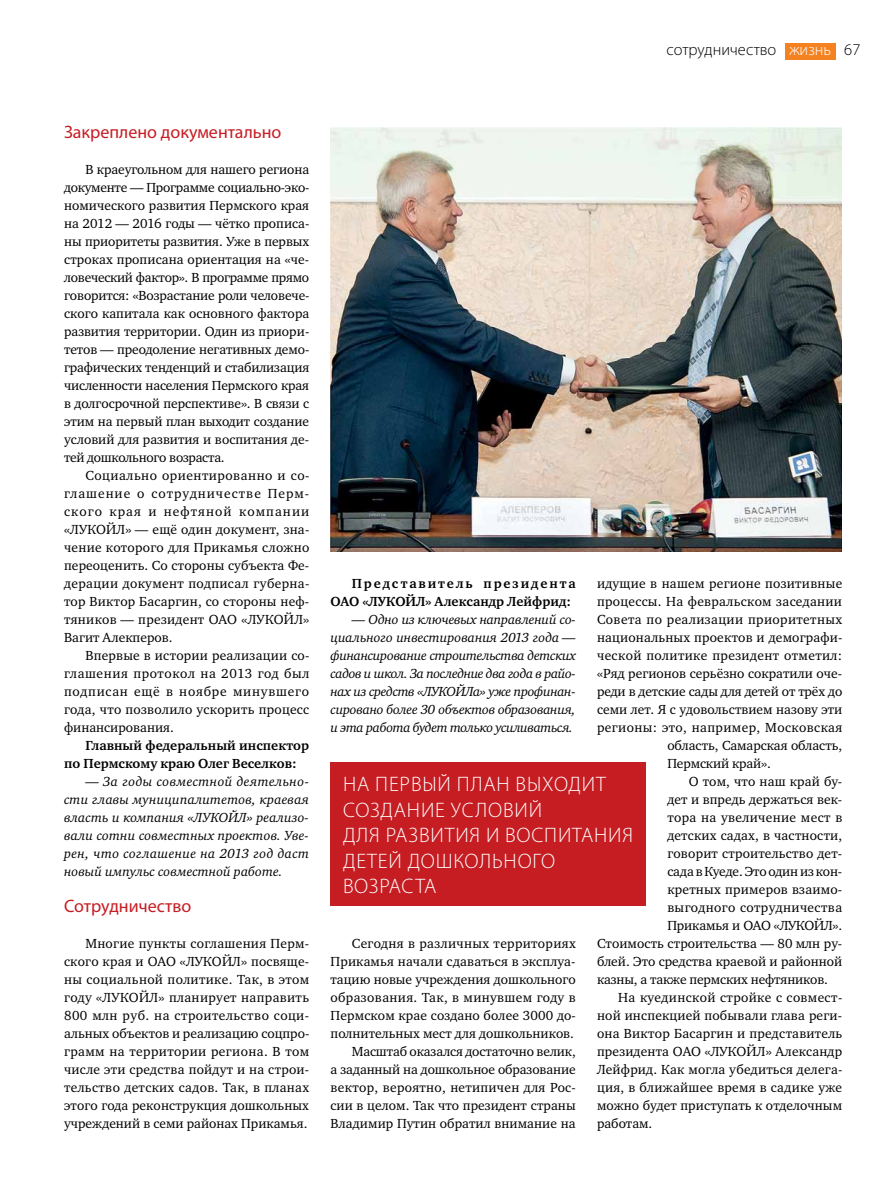
<style>
.page{position:relative;width:893px;height:1191px;background:#fff}
.page>*{position:absolute;margin:0;border:0;box-sizing:border-box;transform-origin:0 0}
.t1{font:300 21px/25.5px "Myriad Pro";letter-spacing:.135em;color:#fff}
.t2{font:18px "Myriad Pro";color:#c61d23}
.t3{font:300 16.5px "Myriad Pro";letter-spacing:-.005em;color:#000}
.t4{font:300 16.5px "Myriad Pro";color:#fff}
.t5{font:13.5px/18px "Charter ITC";letter-spacing:.01em;color:#000;text-align:justify}
.t6{font:italic 13.5px/18px "Charter ITC";letter-spacing:-.01em;color:#000;text-align:justify}
.t7{font:13.5px "Charter ITC";letter-spacing:-.01em;color:#000}
.t8{font:13.5px "Charter ITC";letter-spacing:.03em;color:#000}
.t9{font:700 13.5px/18px "Charter ITC";color:#000}
.t10{font:700 13.5px/18px "Charter ITC";letter-spacing:.095em;color:#000}
.s1{color:#000}
</style>
<div class="page">
<div style="left:785px;top:43px;width:50px;height:16px;background:#f58220"></div>
<img style="left:330px;top:128px;width:512px;height:424px">
<div style="left:330px;top:762px;width:316px;height:144px;background:#c61d23"></div>
<p class="t3" style="left:666px;top:40px;width:111px">сотрудничество</p>
<p class="t4" style="left:789px;top:40px;width:73px">жизнь <span class="s1">67</span></p>
<h2 class="t2" style="left:64px;top:121px;width:219px">Закреплено документально</h2>
<p class="t5" style="left:64px;top:160px;width:247px;text-indent:21px">В краеугольном для нашего региона документе — Программе социально-эко&shy;номического развития Пермского края на 2012 — 2016 годы — чётко прописа&shy;ны приоритеты развития. Уже в первых строках прописана ориентация на «че&shy;ловеческий фактор». В программе прямо говорится: «Возрастание роли человече&shy;ского капитала как основного фактора развития территории. Один из приори&shy;тетов — преодоление негативных демо&shy;графических тенденций и стабилизация численности населения Пермского края в долгосрочной перспективе». В связи с этим на первый план выходит создание условий для развития и воспитания де&shy;тей дошкольного возраста.</p>
<p class="t5" style="left:64px;top:466px;width:247px;text-indent:21px">Социально ориентированно и со&shy;глашение о сотрудничестве Перм&shy;ского края и нефтяной компании «ЛУКОЙЛ» — ещё один документ, зна&shy;чение которого для Прикамья сложно переоценить. Со стороны субъекта Фе&shy;дерации документ подписал губерна&shy;тор Виктор Басаргин, со стороны неф&shy;тяников — президент ОАО «ЛУКОЙЛ» Вагит Алекперов.</p>
<p class="t5" style="left:64px;top:646px;width:247px;text-indent:21px">Впервые в истории реализации со&shy;глашения протокол на 2013 год был подписан ещё в ноябре минувшего года, что позволило ускорить процесс финансирования.</p>
<p class="t9" style="left:64px;top:736px;width:246px;text-indent:21px">Главный федеральный инспектор по Пермскому краю Олег Веселков:</p>
<p class="t6" style="left:64px;top:772px;width:246px;text-indent:21px">— За годы совместной деятельно&shy;сти главы муниципалитетов, краевая власть и компания «ЛУКОЙЛ» реализо&shy;вали сотни совместных проектов. Уве&shy;рен, что соглашение на 2013 год даст новый импульс совместной работе.</p>
<h2 class="t2" style="left:64px;top:895px;width:129px">Сотрудничество</h2>
<p class="t5" style="left:64px;top:934px;width:247px;text-indent:21px">Многие пункты соглашения Перм&shy;ского края и ОАО «ЛУКОЙЛ» посвяще&shy;ны социальной политике. Так, в этом году «ЛУКОЙЛ» планирует направить 800 млн руб. на строительство соци&shy;альных объектов и реализацию соцпро&shy;грамм на территории региона. В том числе эти средства пойдут и на строи&shy;тельство детских садов. Так, в планах этого года реконструкция дошкольных учреждений в семи районах Прикамья.</p>
<p class="t10" style="left:331px;top:574px;width:247px;text-indent:21px">Представитель президента<br>ОАО «ЛУКОЙЛ» Александр Лейфрид:</p>
<p class="t6" style="left:331px;top:610px;width:247px;text-indent:21px">— Одно из ключевых направлений со&shy;циального инвестирования 2013 года — финансирование строительства детских садов и школ. За последние два года в райо&shy;нах из средств «ЛУКОЙЛа» уже профинан&shy;сировано более 30 объектов образования, и эта работа будет только усиливаться.</p>
<p class="t5" style="left:597px;top:574px;width:247px">идущие в нашем регионе позитивные</p>
<p class="t5" style="left:597px;top:592px;width:246px">процессы. На февральском заседании</p>
<p class="t5" style="left:597px;top:610px;width:247px">Совета по реализации приоритетных</p>
<p class="t5" style="left:597px;top:628px;width:247px">национальных проектов и демографи-</p>
<p class="t8" style="left:597px;top:646px;width:247px">ческой политике президент отметил:</p>
<p class="t5" style="left:597px;top:664px;width:247px">«Ряд регионов серьёзно сократили оче-</p>
<p class="t7" style="left:597px;top:682px;width:247px">реди в детские сады для детей от трёх до</p>
<p class="t5" style="left:597px;top:700px;width:247px">семи лет. Я с удовольствием назову эти</p>
<p class="t8" style="left:597px;top:718px;width:247px">регионы: это, например, Московская</p>
<p class="t5" style="left:667px;top:736px;width:176px">область, Самарская область,</p>
<p class="t7" style="left:667px;top:754px;width:105px">Пермский край».</p>
<p class="t5" style="left:689px;top:772px;width:155px">О том, что наш край бу-</p>
<p class="t5" style="left:667px;top:790px;width:176px">дет и впредь держаться век-</p>
<p class="t5" style="left:667px;top:808px;width:176px">тора на увеличение мест в</p>
<p class="t5" style="left:667px;top:826px;width:176px">детских садах, в частности,</p>
<p class="t5" style="left:667px;top:844px;width:176px">говорит строительство дет-</p>
<p class="t7" style="left:667px;top:862px;width:176px">сада в Куеде. Это один из кон-</p>
<p class="t5" style="left:667px;top:880px;width:176px">кретных примеров взаимо-</p>
<p class="t5" style="left:667px;top:898px;width:176px">выгодного сотрудничества</p>
<p class="t7" style="left:667px;top:916px;width:176px">Прикамья и ОАО «ЛУКОЙЛ».</p>
<p class="t5" style="left:597px;top:934px;width:247px">Стоимость строительства — 80 млн ру-</p>
<p class="t5" style="left:597px;top:952px;width:247px">блей. Это средства краевой и районной</p>
<p class="t7" style="left:597px;top:970px;width:232px">казны, а также пермских нефтяников.</p>
<p class="t5" style="left:618px;top:988px;width:226px">На куединской стройке с совмест-</p>
<p class="t5" style="left:597px;top:1006px;width:247px">ной инспекцией побывали глава реги-</p>
<p class="t5" style="left:597px;top:1024px;width:247px">она Виктор Басаргин и представитель</p>
<p class="t5" style="left:597px;top:1042px;width:247px">президента ОАО «ЛУКОЙЛ» Александр</p>
<p class="t5" style="left:597px;top:1060px;width:247px">Лейфрид. Как могла убедиться делега-</p>
<p class="t5" style="left:597px;top:1078px;width:247px">ция, в ближайшее время в садике уже</p>
<p class="t5" style="left:597px;top:1096px;width:247px">можно будет приступать к отделочным</p>
<p class="t5" style="left:597px;top:1114px;width:57px">работам.</p>
<h1 class="t1" style="left:343px;top:771px;width:213px">на первый план выходит созда</h1>
<h1 class="t1" style="left:407px;top:796px;width:95px">ние услови</h1>
<h1 class="t1" style="left:529px;top:796px;width:15px">й</h1>
<h1 class="t1" style="left:343px;top:822px;width:56px">для развития</h1>
<h1 class="t1" style="left:486px;top:822px;width:33px">и воспита</h1>
<h1 class="t1" style="left:594px;top:822px;width:26px">ния</h1>
<h1 class="t1" style="left:343px;top:847px;width:188px">детей дошкольного возраста</h1>
<p class="t5" style="left:331px;top:934px;width:247px;text-align:right">Сегодня в различных территориях Прикамья начали сдаваться в эксплуа&shy;тацию новые учреждения дошкольного образования. Так, в минувшем году в Пермском крае создано более 3000 до&shy;полнительных мест для дошкольников.<br>Масштаб оказался достаточно велик,<br>а заданный на дошкольное образование вектор, вероятно, нетипичен для Рос&shy;сии в целом. Так что президент страны Владимир Путин обратил внимание на</p>
</div>
